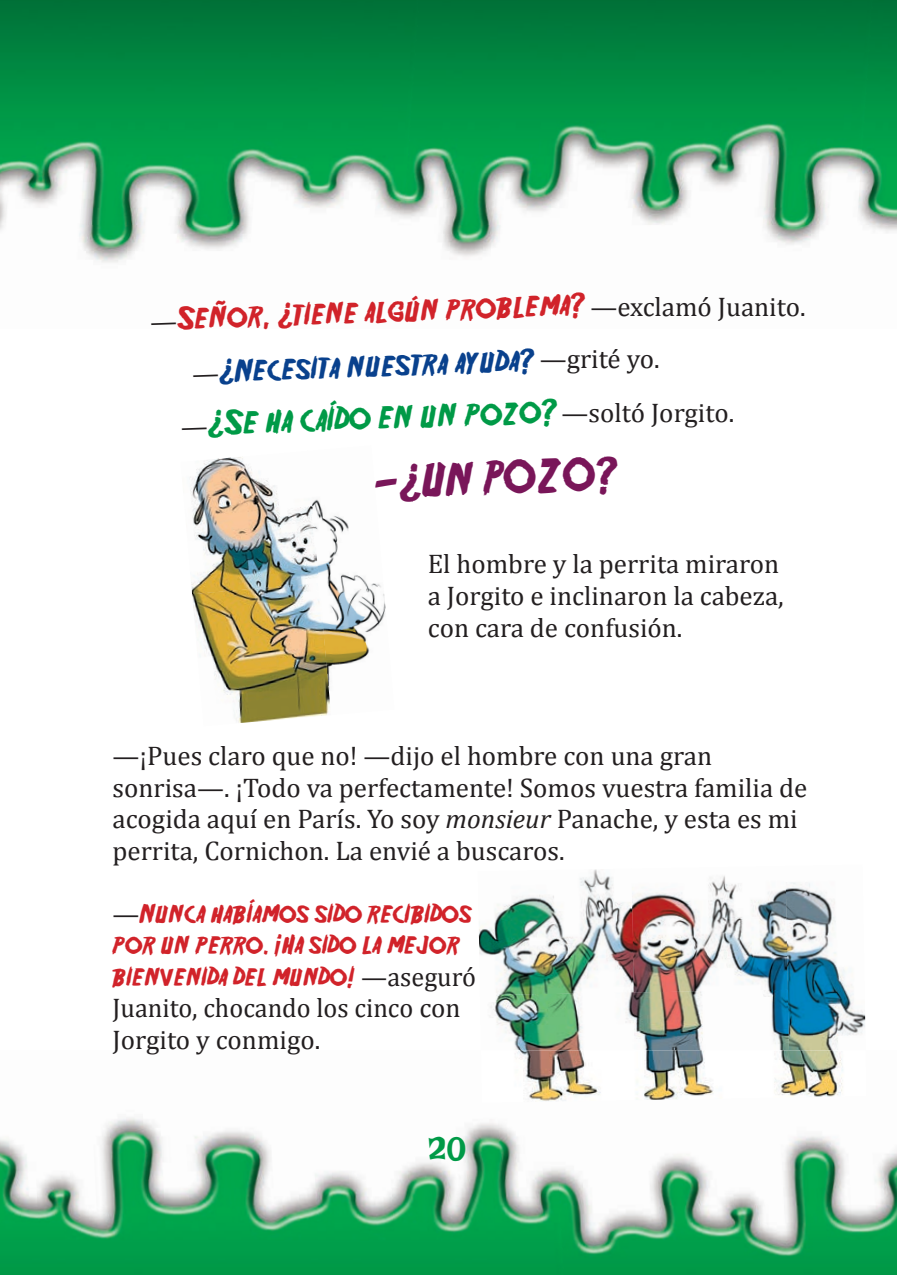
<style>
.page{position:relative;width:897px;height:1275px;background:#fff}
.page>*{position:absolute;margin:0;border:0;box-sizing:border-box;transform-origin:0 0}
.t1{font:42.75px "Friday 13";color:#791659}
.t2{font:33.75px "Lakki Reddy";color:#009a47}
.t3{font:31.5px "Friday 13";color:#009a47}
.t4{font:29.25px "Friday 13";color:#d1232a}
.t5{font:29.25px "Friday 13";color:#09418d}
.t6{font:27px/31.5px "Cambria";color:#231f20}
.t7{font:24.75px/31.5px "Friday 13";letter-spacing:.02em;color:#d1232a}
.s1{font-family:"Cambria";font-size:27px;color:#231f20}
.s2{font-style:italic}
</style>
<div class="page">
<img style="left:190px;top:457px;width:118px;height:136px">
<img style="left:308px;top:499px;width:78px;height:167px">
<img style="left:192px;top:583px;width:139px;height:140px">
<img style="left:478px;top:869px;width:153px;height:121px">
<img style="left:631px;top:875px;width:154px;height:115px">
<img style="left:785px;top:882px;width:80px;height:168px">
<img style="left:490px;top:990px;width:299px;height:60px">
<img style="left:0;top:1117px;width:554px;height:158px">
<img style="left:554px;top:1136px;width:343px;height:139px">
<img style="left:515px;top:1050px;width:328px;height:51px">
<img style="left:0;top:0;width:396px;height:263px">
<img style="left:396px;top:0;width:453px;height:257px">
<img style="left:849px;top:0;width:48px;height:233px">
<p class="t4" style="left:149px;top:301px;width:437px;rotate:-2deg"><span class="s1">—</span>Señor, ¿tiene algún problema?</p>
<p class="t6" style="left:540px;top:281px;width:267px;line-height:51.3px;text-indent:51px">—exclamó Juanito. —grité yo.</p>
<p class="t6" style="left:561px;top:397px;width:174px">—soltó Jorgito.</p>
<p class="t5" style="left:192px;top:354px;width:344px;rotate:-2deg"><span class="s1">—</span>¿Necesita nuestra ayuda?</p>
<p class="t3" style="left:180px;top:405px;width:379px;rotate:-2deg"><span class="s1">—</span>¿Se ha caído en un pozo?</p>
<h1 class="t1" style="left:373px;top:456px;width:245px;rotate:-2deg">—¿UN POZO?</h1>
<p class="t6" style="left:428px;top:547px;width:357px;line-height:32.4px">El hombre y la perrita miraron a Jorgito e inclinaron la cabeza, con cara de confusión.</p>
<p class="t6" style="left:113px;top:740px;width:696px">—¡Pues claro que no! —dijo el hombre con una gran sonrisa—. ¡Todo va perfectamente! Somos vuestra familia de acogida aquí en París. Yo soy <span class="s2">monsieur</span> Panache, y esta es mi perrita, Cornichon. La envié a buscaros.</p>
<p class="t7" style="left:113px;top:897px;width:365px"><span class="s1">—</span>Nunca habíamos sido recibidos por un perro. ¡Ha sido la mejor bienvenida del mundo! <span class="s1">—aseguró</span></p>
<p class="t6" style="left:113px;top:992px;width:350px">Juanito, chocando los cinco con<br>Jorgito y conmigo.</p>
<p class="t2" style="left:427px;top:1129px;width:40px">20</p>
</div>
